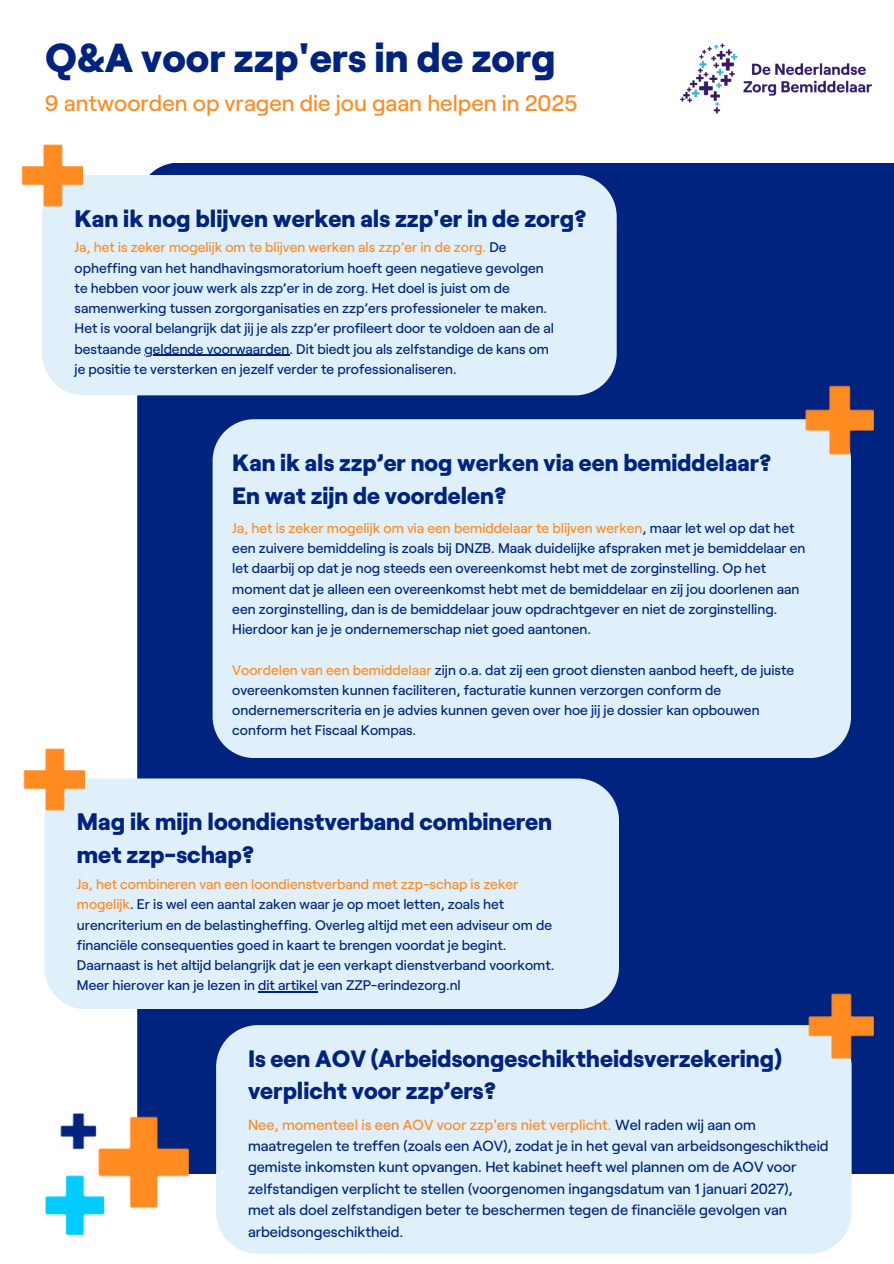
<style>
.page{position:relative;width:894px;height:1264px;background:#fff}
.page>*{position:absolute;margin:0;border:0;box-sizing:border-box;transform-origin:0 0}
.t1{font:800 40.5px "Roobert";color:#002380}
.t2{font:800 23.85px/33.3px "Roobert";color:#002380}
.t3{font:800 23.7px/32.7px "Roobert";color:#002380}
.t4{font:800 23.55px/32.7px "Roobert";color:#002380}
.t5{font:500 22.5px "Roobert";color:#ff8b21}
.t6{font:500 14.7px/21.3px "Roobert";color:#002380}
.t7{font:500 14.7px "Roobert";color:#ff8b21}
.t8{font:500 13.95px/20.2px "Roobert";color:#002380}
.s1{color:#ff8b21}
.s2{color:#002380}
</style>
<div class="page">
<div style="left:137px;top:163px;width:756px;height:1010px;background:#002380"></div>
<img style="left:45px;top:1113px;width:143px;height:121px">
<div style="left:42px;top:175px;width:574px;height:220px;background:#dff0fa"></div>
<hr style="left:144px;top:355px;width:145px;height:1px;background:#002380">
<img style="left:21px;top:144px;width:61px;height:63px">
<img style="left:680px;top:43px;width:192px;height:71px">
<div style="left:212px;top:419px;width:638px;height:339px;background:#dff0fa;border-radius:42px"></div>
<img style="left:804px;top:383px;width:68px;height:72px">
<div style="left:44px;top:778px;width:574px;height:231px;background:#dff0fa"></div>
<hr style="left:258px;top:991px;width:59px;height:1px;background:#002380">
<img style="left:23px;top:748px;width:62px;height:62px">
<div style="left:216px;top:1025px;width:635px;height:228px;background:#dff0fa"></div>
<img style="left:807px;top:991px;width:65px;height:67px">
<p class="t1" style="left:45px;top:32px;width:512px">Q&amp;A voor zzp'ers in de zorg</p>
<h2 class="t5" style="left:44px;top:88px;width:534px">9 antwoorden op vragen die jou gaan helpen in 2025</h2>
<h2 class="t2" style="left:75px;top:200px;width:513px">Kan ik nog blijven werken als zzp'er in de zorg?</h2>
<p class="t8" style="left:75px;top:236px;width:480px"><span class="s1">Ja, het is zeker mogelijk om te blijven werken als zzp’er in de zorg.</span> De opheffing van het handhavingsmoratorium hoeft geen negatieve gevolgen te hebben voor jouw werk als zzp’er in de zorg. Het doel is juist om de samenwerking tussen zorgorganisaties en zzp’ers professioneler te maken.<br>Het is vooral belangrijk dat jij je als zzp’er profileert door te voldoen aan de al bestaande geldende voorwaarden. Dit biedt jou als zelfstandige de kans om</p>
<p class="t8" style="left:75px;top:358px;width:383px">je positie te versterken en jezelf verder te professionaliseren.</p>
<p class="t4" style="left:232px;top:445px;width:540px">Kan ik als zzp’er nog werken via een bemiddelaar?<br>En wat zijn de voordelen?</p>
<p class="t8" style="left:232px;top:517px;width:574px"><span class="s1">Ja, het is zeker mogelijk om via een bemiddelaar te blijven werken</span>, maar let wel op dat het een zuivere bemiddeling is zoals bij DNZB. Maak duidelijke afspraken met je bemiddelaar en let daarbij op dat je nog steeds een overeenkomst hebt met de zorginstelling. Op het moment dat je alleen een overeenkomst hebt met de bemiddelaar en zij jou doorlenen aan een zorginstelling, dan is de bemiddelaar jouw opdrachtgever en niet de zorginstelling.<br>Hierdoor kan je je ondernemerschap niet goed aantonen.</p>
<p class="t8" style="left:232px;top:659px;width:563px"><span class="s1">Voordelen van een bemiddelaar</span> zijn o.a. dat zij een groot diensten aanbod heeft, de juiste overeenkomsten kunnen faciliteren, facturatie kunnen verzorgen conform de ondernemerscriteria en je advies kunnen geven over hoe jij je dossier kan opbouwen conform het Fiscaal Kompas.</p>
<h2 class="t2" style="left:77px;top:804px;width:477px">Mag ik mijn loondienstverband combineren met zzp-schap?</h2>
<p class="t8" style="left:77px;top:873px;width:479px"><span class="s1">Ja, het combineren van een loondienstverband met zzp-schap is zeker mogelijk</span>. Er is wel een aantal zaken waar je op moet letten, zoals het urencriterium en de belastingheffing. Overleg altijd met een adviseur om de financiële consequenties goed in kaart te brengen voordat je begint.<br>Daarnaast is het altijd belangrijk dat je een verkapt dienstverband voorkomt.<br>Meer hierover kan je lezen in dit artikel van ZZP-erindezorg.nl</p>
<p class="t3" style="left:248px;top:1040px;width:535px">Is een AOV (Arbeidsongeschiktheidsverzekering) verplicht voor zzp’ers?</p>
<p class="t7" style="left:248px;top:1114px;width:509px">Nee, momenteel is een AOV voor zzp'ers niet verplicht. <span class="s2">Wel raden wij aan om</span></p>
<p class="t6" style="left:248px;top:1134px;width:582px">maatregelen te treffen (zoals een AOV), zodat je in het geval van arbeidsongeschiktheid gemiste inkomsten kunt opvangen. Het kabinet heeft wel plannen om de AOV voor zelfstandigen verplicht te stellen (voorgenomen ingangsdatum van 1 januari 2027),</p>
<p class="t6" style="left:248px;top:1198px;width:540px">met als doel zelfstandigen beter te beschermen tegen de financiële gevolgen van arbeidsongeschiktheid.</p>
</div>
